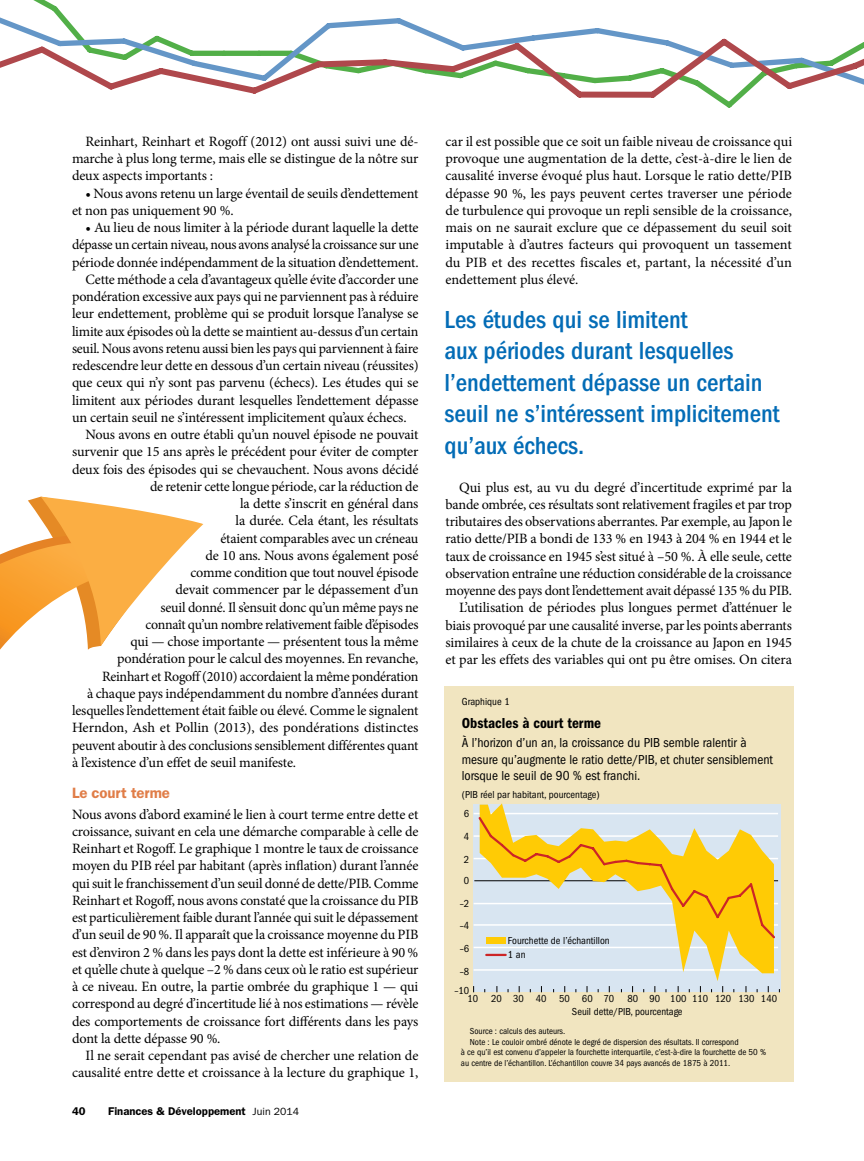
<style>
.page{position:relative;width:864px;height:1161px;background:#fff}
.page>*{position:absolute;margin:0;border:0;box-sizing:border-box;transform-origin:0 0}
.t1{font:500 condensed 25.5px/31.5px "ITC Franklin Gothic Std";color:#036cb6}
.t2{font:15px "ITC Franklin Gothic Std Dm Cd";color:#000}
.t3{font:600 15px "ITC Franklin Gothic Std";letter-spacing:-.01em;color:#e07d48}
.t4{font:14.25px/17.2px "Minion Pro";letter-spacing:-.015em;color:#000;text-align:justify}
.t5{font:condensed 13.5px/16.5px "ITC Franklin Gothic Std";color:#000}
.t6{font:600 11.25px "ITC Franklin Gothic Std";color:#000}
.t7{font:condensed 10.5px/12.5px "ITC Franklin Gothic Std";color:#000}
.t8{font:condensed 9px "ITC Franklin Gothic Std";color:#000}
.s1{font-weight:400;font-size:10.5px}
</style>
<div class="page">
<div style="left:445px;top:686px;width:349px;height:396px;background:#f1e5c0"></div>
<div style="left:473px;top:805px;width:308px;height:187px;background:#d8e5f1"></div>
<hr style="left:474px;top:880px;width:304px;height:1px;background:#000">
<hr style="left:474px;top:969px;width:304px;height:2px;background:#fff">
<hr style="left:474px;top:947px;width:304px;height:1px;background:#fff">
<hr style="left:474px;top:924px;width:304px;height:2px;background:#fff">
<hr style="left:474px;top:903px;width:304px;height:1px;background:#fff">
<hr style="left:474px;top:858px;width:304px;height:1px;background:#fff">
<hr style="left:474px;top:835px;width:304px;height:2px;background:#fff">
<hr style="left:474px;top:813px;width:304px;height:1px;background:#fff">
<svg style="left:480px;top:803px;width:294px;height:178px"></svg>
<svg style="left:477px;top:815px;width:300px;height:125px"></svg>
<div style="left:486px;top:937px;width:20px;height:6px;background:#ffcb05"></div>
<hr style="left:486px;top:954px;width:20px;height:2px;background:#cc2527">
<svg style="left:0;top:0;width:864px;height:108px"></svg>
<svg style="left:0;top:496px;width:204px;height:154px"></svg>
<p class="t4" style="left:72px;top:133px;width:348px;text-indent:13px">Reinhart, Reinhart et Rogoff (2012) ont aussi suivi une dé&shy;marche à plus long terme, mais elle se distingue de la nôtre sur deux aspects importants :</p>
<p class="t4" style="left:72px;top:185px;width:348px;text-indent:14px">• Nous avons retenu un large éventail de seuils d’endettement et non pas uniquement 90 %.</p>
<p class="t4" style="left:85px;top:219px;width:335px">• Au lieu de nous limiter à la période durant laquelle la dette</p>
<p class="t4" style="left:72px;top:236px;width:348px">dépasse un certain niveau, nous avons analysé la croissance sur une</p>
<p class="t4" style="left:72px;top:254px;width:348px">période donnée indépendamment de la situation d’endettement.</p>
<p class="t4" style="left:86px;top:271px;width:335px">Cette méthode a cela d’avantageux qu’elle évite d’accorder une</p>
<p class="t4" style="left:72px;top:288px;width:348px">pondération excessive aux pays qui ne parviennent pas à réduire</p>
<p class="t4" style="left:72px;top:305px;width:348px">leur endettement, problème qui se produit lorsque l’analyse se</p>
<p class="t4" style="left:72px;top:323px;width:348px">limite aux épisodes où la dette se maintient au-dessus d’un certain</p>
<p class="t4" style="left:72px;top:340px;width:348px">seuil. Nous avons retenu aussi bien les pays qui parviennent à faire</p>
<p class="t4" style="left:72px;top:357px;width:348px">redescendre leur dette en dessous d’un certain niveau (réussites)</p>
<p class="t4" style="left:72px;top:374px;width:348px">que ceux qui n’y sont pas parvenu (échecs). Les études qui se</p>
<p class="t4" style="left:72px;top:392px;width:348px">limitent aux périodes durant lesquelles l’endettement dépasse</p>
<p class="t4" style="left:72px;top:409px;width:336px">un certain seuil ne s’intéressent implicitement qu’aux échecs.</p>
<p class="t4" style="left:85px;top:426px;width:334px">Nous avons en outre établi qu’un nouvel épisode ne pouvait</p>
<p class="t4" style="left:72px;top:443px;width:348px">survenir que 15 ans après le précédent pour éviter de compter</p>
<p class="t4" style="left:72px;top:461px;width:348px">deux fois des épisodes qui se chevauchent. Nous avons décidé</p>
<p class="t4" style="left:150px;top:478px;width:270px">de retenir cette longue période, car la réduction de</p>
<p class="t4" style="left:240px;top:495px;width:180px">la dette s’inscrit en général dans</p>
<p class="t4" style="left:235px;top:512px;width:185px">la durée. Cela étant, les résultats</p>
<p class="t4" style="left:220px;top:530px;width:199px">étaient comparables avec un créneau</p>
<p class="t4" style="left:206px;top:547px;width:215px">de 10 ans. Nous avons également posé</p>
<p class="t4" style="left:190px;top:564px;width:230px">comme condition que tout nouvel épisode</p>
<p class="t4" style="left:176px;top:581px;width:244px">devait commencer par le dépassement d’un</p>
<p class="t4" style="left:160px;top:599px;width:260px">seuil donné. Il s’ensuit donc qu’un même pays ne</p>
<p class="t4" style="left:146px;top:616px;width:275px">connaît qu’un nombre relativement faible d’épisodes</p>
<p class="t4" style="left:130px;top:633px;width:290px">qui — chose importante — présentent tous la même</p>
<p class="t4" style="left:117px;top:650px;width:303px">pondération pour le calcul des moyennes. En revanche,</p>
<p class="t4" style="left:102px;top:668px;width:318px">Reinhart et Rogoff (2010) accordaient la même pondération</p>
<p class="t4" style="left:87px;top:685px;width:333px">à chaque pays indépendamment du nombre d’années durant</p>
<p class="t4" style="left:72px;top:702px;width:348px">lesquelles l’endettement était faible ou élevé. Comme le signalent</p>
<p class="t4" style="left:72px;top:719px;width:348px">Herndon, Ash et Pollin (2013), des pondérations distinctes</p>
<p class="t4" style="left:72px;top:737px;width:348px">peuvent aboutir à des conclusions sensiblement différentes quant</p>
<p class="t4" style="left:72px;top:754px;width:226px">à l’existence d’un effet de seuil manifeste.</p>
<p class="t3" style="left:72px;top:784px;width:100px">Le court terme</p>
<p class="t4" style="left:72px;top:806px;width:348px">Nous avons d’abord examiné le lien à court terme entre dette et croissance, suivant en cela une démarche comparable à celle de Reinhart et Rogoff. Le graphique 1 montre le taux de croissance moyen du PIB réel par habitant (après inflation) durant l’année qui suit le franchissement d’un seuil donné de dette/PIB. Comme Reinhart et Rogoff, nous avons constaté que la croissance du PIB est particulièrement faible durant l’année qui suit le dépassement d’un seuil de 90 %. Il apparaît que la croissance moyenne du PIB est d’environ 2 % dans les pays dont la dette est inférieure à 90 % et qu’elle chute à quelque –2 % dans ceux où le ratio est supérieur à ce niveau. En outre, la partie ombrée du graphique 1 — qui correspond au degré d’incertitude lié à nos estimations — révèle des comportements de croissance fort différents dans les pays dont la dette dépasse 90 %.</p>
<p class="t4" style="left:72px;top:1047px;width:348px;text-align:right">Il ne serait cependant pas avisé de chercher une relation de causalité entre dette et croissance à la lecture du graphique 1,</p>
<p class="t6" style="left:72px;top:1104px;width:15px">40</p>
<p class="t6" style="left:108px;top:1104px;width:193px">Finances &amp; Développement <span class="s1">Juin 2014</span></p>
<p class="t4" style="left:446px;top:133px;width:348px">car il est possible que ce soit un faible niveau de croissance qui provoque une augmentation de la dette, c’est-à-dire le lien de causalité inverse évoqué plus haut. Lorsque le ratio dette/PIB dépasse 90 %, les pays peuvent certes traverser une période de turbulence qui provoque un repli sensible de la croissance, mais on ne saurait exclure que ce dépassement du seuil soit imputable à d’autres facteurs qui provoquent un tassement du PIB et des recettes fiscales et, partant, la nécessité d’un endettement plus élevé.</p>
<h1 class="t1" style="left:445px;top:304px;width:337px">Les études qui se limitent<br>aux périodes durant lesquelles l’endettement dépasse un certain seuil ne s’intéressent implicitement qu’aux échecs.</h1>
<p class="t4" style="left:446px;top:479px;width:348px;text-align:right">Qui plus est, au vu du degré d’incertitude exprimé par la bande ombrée, ces résultats sont relativement fragiles et par trop tributaires des observations aberrantes. Par exemple, au Japon le ratio dette/PIB a bondi de 133 % en 1943 à 204 % en 1944 et le taux de croissance en 1945 s’est situé à –50 %. À elle seule, cette observation entraîne une réduction considérable de la croissance moyenne des pays dont l’endettement avait dépassé 135 % du PIB.<br>L’utilisation de périodes plus longues permet d’atténuer le biais provoqué par une causalité inverse, par les points aberrants similaires à ceux de la chute de la croissance au Japon en 1945 et par les effets des variables qui ont pu être omises. On citera</p>
<p class="t7" style="left:462px;top:696px;width:49px">Graphique 1</p>
<p class="t2" style="left:462px;top:714px;width:141px">Obstacles à court terme</p>
<p class="t5" style="left:462px;top:735px;width:313px">À l’horizon d’un an, la croissance du PIB semble ralentir à mesure qu’augmente le ratio dette/PIB, et chuter sensiblement lorsque le seuil de 90 % est franchi.</p>
<p class="t7" style="left:462px;top:788px;width:139px">(PIB réel par habitant, pourcentage)</p>
<p class="t7" style="left:464px;top:807px;width:7px">6</p>
<p class="t7" style="left:464px;top:830px;width:7px">4</p>
<p class="t7" style="left:464px;top:853px;width:7px">2</p>
<p class="t7" style="left:464px;top:875px;width:7px">0</p>
<p class="t7" style="left:460px;top:898px;width:11px">–2</p>
<p class="t7" style="left:460px;top:919px;width:11px">–4</p>
<p class="t7" style="left:460px;top:942px;width:11px">–6</p>
<p class="t7" style="left:460px;top:965px;width:11px">–8</p>
<p class="t7" style="left:508px;top:933px;width:103px;line-height:14.2px">Fourchette de l’échantillon<br>1 an</p>
<p class="t7" style="left:454px;top:984px;width:16px">–10</p>
<p class="t7" style="left:467px;top:993px;width:148px">10 20 30 40 50 60 70</p>
<p class="t7" style="left:572px;top:993px;width:207px;text-indent:55px">80 90 100 110 120 130 140<br>Seuil dette/PIB, pourcentage</p>
<p class="t8" style="left:470px;top:1026px;width:97px">Source : calculs des auteurs.</p>
<p class="t8" style="left:470px;top:1037px;width:270px">Note : Le couloir ombré dénote le degré de dispersion des résultats. Il correspond</p>
<p class="t8" style="left:461px;top:1047px;width:307px">à ce qu’il est convenu d’appeler la fourchette interquartile, c’est-à-dire la fourchette de 50 %</p>
<p class="t8" style="left:461px;top:1058px;width:271px">au centre de l’échantillon. L’échantillon couvre 34 pays avancés de 1875 à 2011.</p>
</div>
